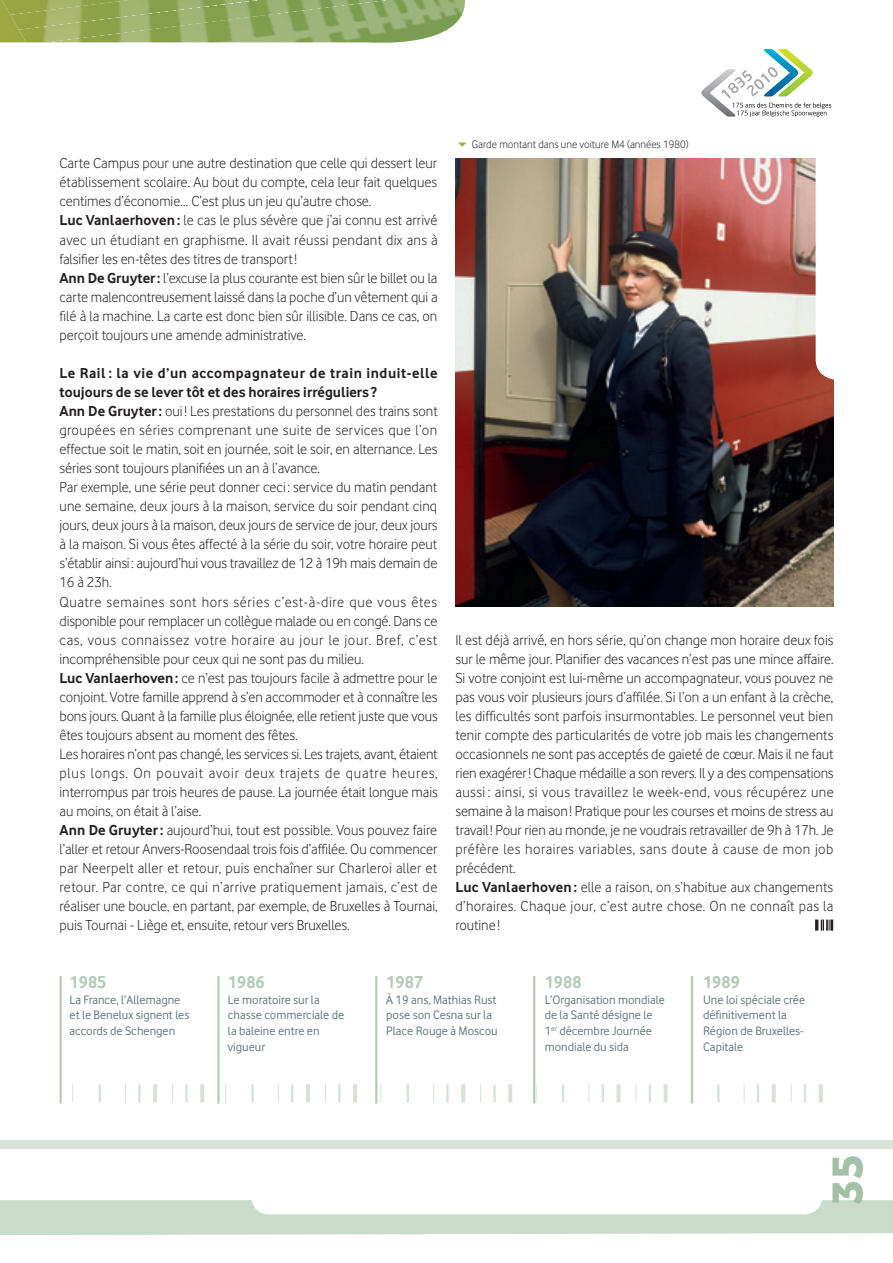
<style>
.page{position:relative;width:893px;height:1263px;background:#fff}
.page>*{position:absolute;margin:0;border:0;box-sizing:border-box;transform-origin:0 0}
.t1{font:45px "Vodafone Ex B";color:#a4c1a7}
.t2{font:700 18px "Vodafone Rg";color:#b4ccb6}
.t3{font:15px/19px "Vodafone Lt";letter-spacing:-.005em;color:#231f20}
.t4{font:700 15px/19px "Vodafone Rg";color:#231f20}
.t5{font:12.75px/15.8px "Vodafone Rg";color:#647882}
.t6{font:11.25px "Vodafone Lt";color:#231f20}
.s1{font-family:"Vodafone Rg";font-weight:700}
</style>
<div class="page">
<svg style="left:0;top:1200px;width:893px;height:35px"></svg>
<div style="left:0;top:1140px;width:893px;height:9px;background:#d7e4d7"></div>
<hr style="left:60px;top:976px;width:2px;height:127px;background:#b4ccb6">
<hr style="left:375px;top:976px;width:2px;height:127px;background:#b4ccb6">
<hr style="left:691px;top:976px;width:2px;height:127px;background:#b4ccb6">
<hr style="left:217px;top:976px;width:3px;height:127px;background:#b4ccb6">
<hr style="left:533px;top:976px;width:2px;height:127px;background:#b4ccb6">
<svg style="left:72px;top:1084px;width:1px;height:18px"></svg>
<svg style="left:125px;top:1084px;width:1px;height:18px"></svg>
<hr style="left:138px;top:1084px;width:3px;height:18px;background:#d6e3d6">
<hr style="left:153px;top:1084px;width:4px;height:18px;background:#d6e3d6">
<svg style="left:99px;top:1084px;width:2px;height:18px"></svg>
<svg style="left:172px;top:1084px;width:1px;height:18px"></svg>
<hr style="left:185px;top:1084px;width:3px;height:18px;background:#d6e3d6">
<hr style="left:200px;top:1084px;width:4px;height:18px;background:#d6e3d6">
<svg style="left:380px;top:1084px;width:1px;height:18px"></svg>
<svg style="left:433px;top:1084px;width:1px;height:18px"></svg>
<hr style="left:446px;top:1084px;width:3px;height:18px;background:#d6e3d6">
<hr style="left:461px;top:1084px;width:4px;height:18px;background:#d6e3d6">
<svg style="left:407px;top:1084px;width:2px;height:18px"></svg>
<svg style="left:480px;top:1084px;width:1px;height:18px"></svg>
<hr style="left:493px;top:1084px;width:3px;height:18px;background:#d6e3d6">
<hr style="left:508px;top:1084px;width:4px;height:18px;background:#d6e3d6">
<svg style="left:744px;top:1084px;width:1px;height:18px"></svg>
<svg style="left:757px;top:1084px;width:2px;height:18px"></svg>
<hr style="left:772px;top:1084px;width:4px;height:18px;background:#d6e3d6">
<hr style="left:717px;top:1084px;width:3px;height:18px;background:#d6e3d6">
<svg style="left:791px;top:1084px;width:1px;height:18px"></svg>
<svg style="left:804px;top:1084px;width:2px;height:18px"></svg>
<hr style="left:819px;top:1084px;width:4px;height:18px;background:#d6e3d6">
<svg style="left:225px;top:1084px;width:1px;height:18px"></svg>
<svg style="left:278px;top:1084px;width:1px;height:18px"></svg>
<svg style="left:291px;top:1084px;width:2px;height:18px"></svg>
<hr style="left:306px;top:1084px;width:4px;height:18px;background:#d6e3d6">
<hr style="left:251px;top:1084px;width:3px;height:18px;background:#d6e3d6">
<svg style="left:325px;top:1084px;width:1px;height:18px"></svg>
<hr style="left:338px;top:1084px;width:3px;height:18px;background:#d6e3d6">
<hr style="left:353px;top:1084px;width:4px;height:18px;background:#d6e3d6">
<svg style="left:536px;top:1084px;width:1px;height:18px"></svg>
<svg style="left:588px;top:1084px;width:1px;height:18px"></svg>
<svg style="left:602px;top:1084px;width:2px;height:18px"></svg>
<svg style="left:616px;top:1084px;width:4px;height:18px"></svg>
<svg style="left:562px;top:1084px;width:2px;height:18px"></svg>
<svg style="left:636px;top:1084px;width:1px;height:18px"></svg>
<svg style="left:649px;top:1084px;width:2px;height:18px"></svg>
<svg style="left:664px;top:1084px;width:4px;height:18px"></svg>
<svg style="left:0;top:0;width:267px;height:43px"></svg>
<img style="left:267px;top:0;width:198px;height:43px">
<img style="left:19px;top:0;width:369px;height:42px">
<img style="left:123px;top:15px;width:161px;height:27px">
<img style="left:10px;top:0;width:249px;height:30px">
<img style="left:2px;top:0;width:129px;height:15px">
<img style="left:46px;top:33px;width:83px;height:9px">
<svg style="left:701px;top:49px;width:130px;height:68px"></svg>
<svg style="left:815px;top:919px;width:18px;height:11px"></svg>
<img style="left:455px;top:158px;width:378px;height:448px">
<svg style="left:816px;top:158px;width:18px;height:222px"></svg>
<p class="t3" style="left:60px;top:154px;width:380px">Carte Campus pour une autre destination que celle qui dessert leur établissement scolaire. Au bout du compte, cela leur fait quelques centimes d’économie… C’est plus un jeu qu’autre chose.<br><span class="s1">Luc Vanlaerhoven :</span> le cas le plus sévère que j’ai connu est arrivé avec un étudiant en graphisme. Il avait réussi pendant dix ans à falsifier les en-têtes des titres de transport !<br><span class="s1">Ann De Gruyter :</span> l’excuse la plus courante est bien sûr le billet ou la carte malencontreusement laissé dans la poche d’un vêtement qui a filé à la machine. La carte est donc bien sûr illisible. Dans ce cas, on perçoit toujours une amende administrative.</p>
<p class="t4" style="left:60px;top:363px;width:379px">Le Rail : la vie d’un accompagnateur de train induit-elle toujours de se lever tôt et des horaires irréguliers ?</p>
<p class="t3" style="left:60px;top:401px;width:380px"><span class="s1">Ann De Gruyter :</span> oui ! Les prestations du personnel des trains sont groupées en séries comprenant une suite de services que l’on effectue soit le matin, soit en journée, soit le soir, en alternance. Les séries sont toujours planifiées un an à l’avance.<br>Par exemple, une série peut donner ceci : service du matin pendant une semaine, deux jours à la maison, service du soir pendant cinq jours, deux jours à la maison, deux jours de service de jour, deux jours à la maison. Si vous êtes affecté à la série du soir, votre horaire peut s’établir ainsi : aujourd’hui vous travaillez de 12 à 19h mais demain de 16 à 23h.<br>Quatre semaines sont hors séries c’est-à-dire que vous êtes disponible pour remplacer un collègue malade ou en congé. Dans ce cas, vous connaissez votre horaire au jour le jour. Bref, c’est incompréhensible pour ceux qui ne sont pas du milieu.<br><span class="s1">Luc Vanlaerhoven :</span> ce n’est pas toujours facile à admettre pour le conjoint. Votre famille apprend à s’en accommoder et à connaître les bons jours. Quant à la famille plus éloignée, elle retient juste que vous êtes toujours absent au moment des fêtes.<br>Les horaires n’ont pas changé, les services si. Les trajets, avant, étaient plus longs. On pouvait avoir deux trajets de quatre heures, interrompus par trois heures de pause. La journée était longue mais au moins, on était à l’aise.<br><span class="s1">Ann De Gruyter :</span> aujourd’hui, tout est possible. Vous pouvez faire l’aller et retour Anvers-Roosendaal trois fois d’affilée. Ou commencer par Neerpelt aller et retour, puis enchaîner sur Charleroi aller et retour. Par contre, ce qui n’arrive pratiquement jamais, c’est de réaliser une boucle, en partant, par exemple, de Bruxelles à Tournai, puis Tournai - Liège et, ensuite, retour vers Bruxelles.</p>
<p class="t6" style="left:472px;top:138px;width:218px">Garde montant dans une voiture M4 (années 1980)</p>
<p class="t3" style="left:455px;top:630px;width:380px">Il est déjà arrivé, en hors série, qu’on change mon horaire deux fois sur le même jour. Planifier des vacances n’est pas une mince affaire.<br>Si votre conjoint est lui-même un accompagnateur, vous pouvez ne pas vous voir plusieurs jours d’affilée. Si l’on a un enfant à la crèche, les difficultés sont parfois insurmontables. Le personnel veut bien tenir compte des particularités de votre job mais les changements occasionnels ne sont pas acceptés de gaieté de cœur. Mais il ne faut rien exagérer ! Chaque médaille a son revers. Il y a des compensations aussi : ainsi, si vous travaillez le week-end, vous récupérez une semaine à la maison ! Pratique pour les courses et moins de stress au travail ! Pour rien au monde, je ne voudrais retravailler de 9h à 17h. Je préfère les horaires variables, sans doute à cause de mon job précédent.<br><span class="s1">Luc Vanlaerhoven :</span> elle a raison, on s’habitue aux changements d’horaires. Chaque jour, c’est autre chose. On ne connaît pas la routine !</p>
<p class="t2" style="left:70px;top:971px;width:38px">1985</p>
<p class="t5" style="left:70px;top:991px;width:121px">La France, l’Allemagne et le Benelux signent les accords de Schengen</p>
<p class="t2" style="left:228px;top:971px;width:38px">1986</p>
<p class="t5" style="left:228px;top:991px;width:118px">Le moratoire sur la chasse commerciale de la baleine entre en vigueur</p>
<p class="t2" style="left:386px;top:971px;width:38px">1987</p>
<p class="t5" style="left:386px;top:991px;width:113px">À 19 ans, Mathias Rust pose son Cesna sur la<br>Place Rouge à Moscou</p>
<p class="t2" style="left:545px;top:971px;width:38px">1988</p>
<p class="t5" style="left:545px;top:991px;width:122px">L’Organisation mondiale de la Santé désigne le<br>1<sup>er</sup> décembre Journée mondiale du sida</p>
<p class="t2" style="left:703px;top:971px;width:38px">1989</p>
<p class="t5" style="left:703px;top:991px;width:104px">Une loi spéciale crée définitivement la<br>Région de Bruxelles-<br>Capitale</p>
<h1 class="t1" style="left:819px;top:1205px;width:52px;rotate:-90deg">35</h1>
</div>
